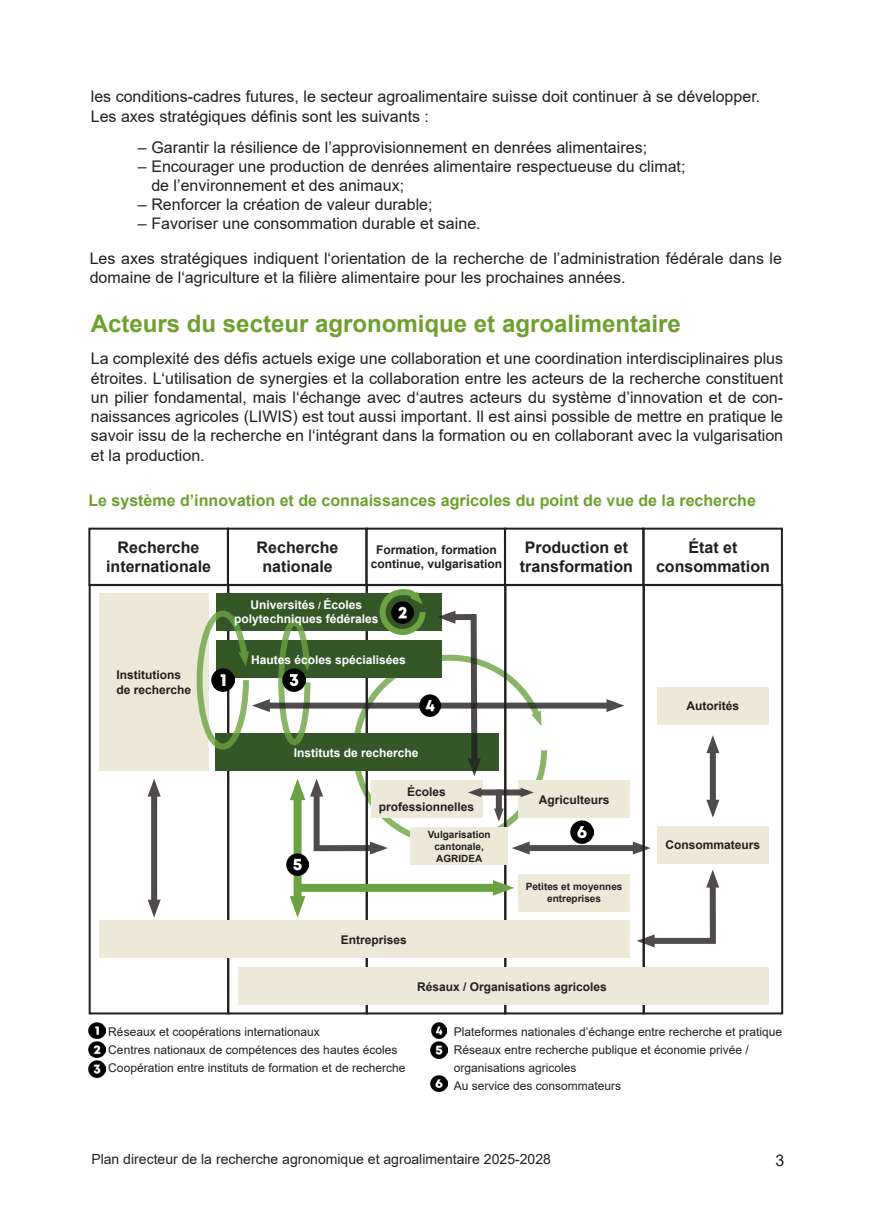
<style>
.page{position:relative;width:874px;height:1225px;background:#fff}
.page>*{position:absolute;margin:0;border:0;box-sizing:border-box;transform-origin:0 0}
.t1{font:700 24px "Arial";color:#6da02f}
.t2{font:16px/19.2px "Arial";color:#231f20}
.t3{font:700 16px/19.2px "Arial";color:#231f20;text-align:center}
.t4{font:700 16px "Arial";color:#6da02f}
.t5{font:14px "Arial";color:#231f20}
.t6{font:12px/18px "Arial";color:#231f20}
.t7{font:700 12px/14.4px "Arial";color:#231f20;text-align:center}
.t8{font:700 12px "Arial";color:#fff}
.t9{font:700 10px/12px "Arial";color:#231f20;text-align:center}
.s1{font-size:10px}
</style>
<div class="page">
<div style="left:89px;top:584px;width:140px;height:430px;border:2px solid #231f20"></div>
<div style="left:642px;top:584px;width:140px;height:430px;border:2px solid #231f20"></div>
<div style="left:88px;top:527px;width:141px;height:59px;border:2px solid #231f20"></div>
<div style="left:227px;top:527px;width:140px;height:59px;border:2px solid #231f20"></div>
<div style="left:365px;top:527px;width:141px;height:59px;border:2px solid #231f20"></div>
<div style="left:503px;top:527px;width:141px;height:59px;border:2px solid #231f20"></div>
<div style="left:642px;top:527px;width:140px;height:59px;border:2px solid #231f20"></div>
<div style="left:99px;top:593px;width:110px;height:178px;background:#ece9d9"></div>
<div style="left:216px;top:593px;width:225px;height:37px;background:#355728"></div>
<div style="left:216px;top:734px;width:283px;height:37px;background:#355728"></div>
<div style="left:216px;top:640px;width:225px;height:37px;background:#355728"></div>
<div style="left:656px;top:687px;width:112px;height:37px;background:#ece9d9"></div>
<div style="left:518px;top:780px;width:111px;height:37px;background:#ece9d9"></div>
<div style="left:410px;top:827px;width:98px;height:37px;background:#ece9d9"></div>
<div style="left:518px;top:874px;width:111px;height:37px;background:#ece9d9"></div>
<div style="left:99px;top:921px;width:530px;height:37px;background:#ece9d9"></div>
<div style="left:238px;top:967px;width:530px;height:37px;background:#ece9d9"></div>
<div style="left:293px;top:792px;width:8px;height:111px;background:#6ba342"></div>
<svg style="left:289px;top:896px;width:16px;height:21px"></svg>
<div style="left:299px;top:884px;width:201px;height:8px;background:#6ba342"></div>
<svg style="left:492px;top:880px;width:22px;height:15px"></svg>
<div style="left:151px;top:791px;width:6px;height:114px;background:#4f4b4c"></div>
<svg style="left:148px;top:779px;width:13px;height:17px"></svg>
<svg style="left:147px;top:899px;width:14px;height:18px"></svg>
<div style="left:709px;top:747px;width:6px;height:58px;background:#4f4b4c"></div>
<svg style="left:706px;top:735px;width:13px;height:18px"></svg>
<svg style="left:706px;top:800px;width:13px;height:17px"></svg>
<div style="left:656px;top:826px;width:112px;height:37px;background:#ece9d9"></div>
<div style="left:264px;top:702px;width:347px;height:6px;background:#4f4b4c"></div>
<svg style="left:606px;top:699px;width:18px;height:13px"></svg>
<svg style="left:196px;top:610px;width:74px;height:141px"></svg>
<svg style="left:637px;top:869px;width:82px;height:78px"></svg>
<div style="left:524px;top:845px;width:114px;height:6px;background:#4f4b4c"></div>
<svg style="left:632px;top:841px;width:18px;height:13px"></svg>
<img style="left:211px;top:669px;width:23px;height:22px">
<img style="left:286px;top:854px;width:23px;height:22px">
<img style="left:89px;top:1022px;width:16px;height:16px">
<img style="left:89px;top:1041px;width:16px;height:17px">
<img style="left:431px;top:1023px;width:15px;height:15px">
<img style="left:89px;top:1061px;width:16px;height:16px">
<img style="left:430px;top:1041px;width:17px;height:17px">
<img style="left:430px;top:1075px;width:17px;height:17px">
<img style="left:570px;top:820px;width:22px;height:23px">
<svg style="left:276px;top:586px;width:273px;height:268px"></svg>
<p class="t2" style="left:91px;top:87px;width:670px">les conditions-cadres futures, le secteur agroalimentaire suisse doit continuer à se développer.</p>
<p class="t2" style="left:91px;top:106px;width:339px">Les axes stratégiques définis sont les suivants :</p>
<p class="t2" style="left:138px;top:137px;width:510px">– Garantir la résilience de l’approvisionnement en denrées alimentaires;</p>
<p class="t2" style="left:138px;top:156px;width:548px">– Encourager une production de denrées alimentaire respectueuse du climat;</p>
<p class="t2" style="left:151px;top:176px;width:254px">de l’environnement et des animaux;</p>
<p class="t2" style="left:138px;top:195px;width:296px">– Renforcer la création de valeur durable;</p>
<p class="t2" style="left:138px;top:214px;width:344px">– Favoriser une consommation durable et saine.</p>
<p class="t2" style="left:90px;top:248px;width:693px">Les axes stratégiques indiquent l‘orientation de la recherche de l’administration fédérale dans le domaine de l‘agriculture et la filière alimentaire pour les prochaines années.</p>
<p class="t1" style="left:91px;top:307px;width:591px">Acteurs du secteur agronomique et agroalimentaire</p>
<p class="t2" style="left:91px;top:349px;width:693px;text-align:justify">La complexité des défis actuels exige une collaboration et une coordination interdisciplinaires plus étroites. L‘utilisation de synergies et la collaboration entre les acteurs de la recherche constituent un pilier fondamental, mais l‘échange avec d‘autres acteurs du système d’innovation et de con&shy;naissances agricoles (LIWIS) est tout aussi important. Il est ainsi possible de mettre en pratique le savoir issu de la recherche en l‘intégrant dans la formation ou en collaborant avec la vulgarisation et la production.</p>
<p class="t4" style="left:88px;top:489px;width:668px">Le système d’innovation et de connaissances agricoles du point de vue de la recherche</p>
<p class="t3" style="left:118px;top:538px;width:83px">Recherche</p>
<p class="t3" style="left:106px;top:557px;width:106px">internationale</p>
<p class="t7" style="left:370px;top:543px;width:133px">Formation, formation continue, vulgarisation</p>
<p class="t3" style="left:519px;top:538px;width:114px">Production et transformation</p>
<p class="t3" style="left:688px;top:538px;width:50px">État et</p>
<p class="t3" style="left:256px;top:538px;width:83px">Recherche</p>
<p class="t3" style="left:262px;top:557px;width:72px">nationale</p>
<p class="t3" style="left:655px;top:557px;width:115px">consommation</p>
<p class="t8" style="left:250px;top:596px;width:113px">Universités <span class="s1">/</span> Écoles</p>
<p class="t8" style="left:234px;top:610px;width:146px">polytechniques fédérales</p>
<p class="t7" style="left:116px;top:668px;width:66px">Institutions</p>
<p class="t7" style="left:116px;top:682px;width:76px">de recherche</p>
<p class="t8" style="left:251px;top:651px;width:156px">Hautes écoles spécialisées</p>
<p class="t8" style="left:293px;top:744px;width:126px">Instituts de recherche</p>
<p class="t7" style="left:407px;top:785px;width:40px">Écoles</p>
<p class="t7" style="left:378px;top:799px;width:97px">professionnelles</p>
<p class="t9" style="left:427px;top:828px;width:64px">Vulgarisation cantonale,</p>
<p class="t9" style="left:436px;top:852px;width:48px">AGRIDEA</p>
<p class="t7" style="left:340px;top:932px;width:68px">Entreprises</p>
<p class="t7" style="left:538px;top:792px;width:72px">Agriculteurs</p>
<p class="t9" style="left:525px;top:881px;width:98px">Petites et moyennes entreprises</p>
<p class="t7" style="left:417px;top:979px;width:191px">Résaux / Organisations agricoles</p>
<p class="t7" style="left:686px;top:698px;width:54px">Autorités</p>
<p class="t7" style="left:665px;top:837px;width:96px">Consommateurs</p>
<p class="t6" style="left:108px;top:1022px;width:213px">Réseaux et coopérations internationaux</p>
<p class="t6" style="left:108px;top:1040px;width:290px">Centres nationaux de compétences des hautes écoles</p>
<p class="t6" style="left:108px;top:1058px;width:298px">Coopération entre instituts de formation et de recherche</p>
<p class="t6" style="left:453px;top:1022px;width:330px">Plateformes nationales d’échange entre recherche et pratique</p>
<p class="t6" style="left:453px;top:1040px;width:296px">Réseaux entre recherche publique et économie privée / organisations agricoles</p>
<p class="t6" style="left:453px;top:1076px;width:169px">Au service des consommateurs</p>
<p class="t5" style="left:91px;top:1149px;width:461px">Plan directeur de la recherche agronomique et agroalimentaire 2025-2028</p>
<p class="t2" style="left:775px;top:1150px;width:10px">3</p>
</div>
